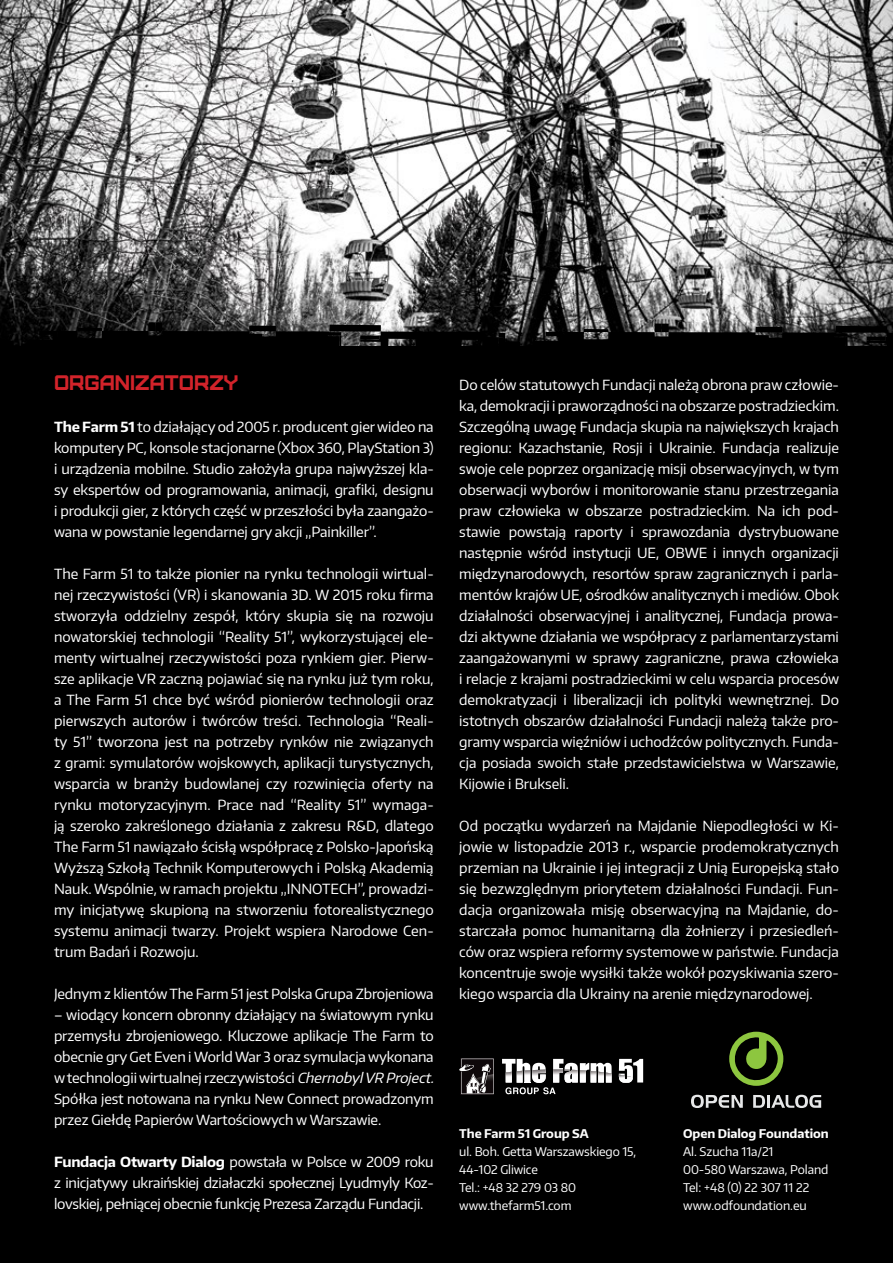
<style>
.page{position:relative;width:893px;height:1263px;background:#fff}
.page>*{position:absolute;margin:0;border:0;box-sizing:border-box;transform-origin:0 0}
.t1{font:21px "Furore";color:#d2232a}
.t2{font:13.95px/21px "Encode Sans";letter-spacing:-.01em;color:#fff;text-align:justify}
.t3{font:12px/18px "Encode Sans";letter-spacing:-.005em;color:#fff}
.t4{font:700 12px "Encode Sans";letter-spacing:-.005em;color:#fff}
.s1{font-weight:700}
.s2{font-style:italic}
</style>
<div class="page">
<div style="left:0;top:348px;width:893px;height:915px;background:#000"></div>
<img style="left:0;top:0;width:893px;height:325px">
<div style="left:662px;top:324px;width:7px;height:8px;background:#000"></div>
<div style="left:655px;top:323px;width:7px;height:9px;background:#000"></div>
<div style="left:155px;top:322px;width:7px;height:9px;background:#000"></div>
<div style="left:148px;top:322px;width:7px;height:9px;background:#000"></div>
<svg style="left:0;top:325px;width:893px;height:23px;background:#171717"></svg>
<div style="left:249px;top:326px;width:27px;height:5px;background:#000"></div>
<svg style="left:459px;top:1058px;width:35px;height:36px"></svg>
<svg style="left:619px;top:1059px;width:24px;height:25px"></svg>
<img style="left:619px;top:1074px;width:14px;height:9px">
<svg style="left:502px;top:1059px;width:110px;height:35px"></svg>
<svg style="left:729px;top:1032px;width:54px;height:54px;background:#3d561b"></svg>
<svg style="left:691px;top:1095px;width:52px;height:13px"></svg>
<svg style="left:753px;top:1095px;width:68px;height:13px"></svg>
<h1 class="t1" style="left:54px;top:369px;width:186px">ORGANIZATORZY</h1>
<p class="t2" style="left:54px;top:416px;width:381px"><span class="s1">The Farm 51</span> to działający od 2005 r. producent gier wideo na komputery PC, konsole stacjonarne (Xbox 360, PlayStation 3) i urządzenia mobilne. Studio założyła grupa najwyższej kla&shy;sy ekspertów od programowania, animacji, grafiki, designu i produkcji gier, z których część w przeszłości była zaangażo&shy;wana w powstanie legendarnej gry akcji „Painkiller”.</p>
<p class="t2" style="left:54px;top:563px;width:381px">The Farm 51 to także pionier na rynku technologii wirtual&shy;nej rzeczywistości (VR) i skanowania 3D. W 2015 roku firma stworzyła oddzielny zespół, który skupia się na rozwoju nowatorskiej technologii “Reality 51”, wykorzystującej ele&shy;menty wirtualnej rzeczywistości poza rynkiem gier. Pierw&shy;sze aplikacje VR zaczną pojawiać się na rynku już tym roku, a The Farm 51 chce być wśród pionierów technologii oraz pierwszych autorów i twórców treści. Technologia “Reali&shy;ty 51” tworzona jest na potrzeby rynków nie związanych z grami: symulatorów wojskowych, aplikacji turystycznych, wsparcia w branży budowlanej czy rozwinięcia oferty na rynku motoryzacyjnym. Prace nad “Reality 51” wymaga&shy;ją szeroko zakreślonego działania z zakresu R&amp;D, dlatego The Farm 51 nawiązało ścisłą współpracę z Polsko-Japońską Wyższą Szkołą Technik Komputerowych i Polską Akademią Nauk. Wspólnie, w ramach projektu „INNOTECH”, prowadzi&shy;my inicjatywę skupioną na stworzeniu fotorealistycznego systemu animacji twarzy. Projekt wspiera Narodowe Cen&shy;trum Badań i Rozwoju.</p>
<p class="t2" style="left:54px;top:983px;width:381px">Jednym z klientów The Farm 51 jest Polska Grupa Zbrojeniowa</p>
<p class="t2" style="left:54px;top:1004px;width:385px;text-align:left">– wiodący koncern obronny działający na światowym rynku przemysłu zbrojeniowego. Kluczowe aplikacje The Farm to obecnie gry Get Even i World War 3 oraz symulacja wykonana w technologii wirtualnej rzeczywistości <span class="s2">ChernobylVR Project.<br></span>Spółka jest notowana na rynku New Connect prowadzonym przez Giełdę Papierów Wartościowych w Warszawie.</p>
<p class="t2" style="left:54px;top:1151px;width:381px"><span class="s1">Fundacja Otwarty Dialog</span> powstała w Polsce w 2009 roku z inicjatywy ukraińskiej działaczki społecznej Lyudmyly Koz&shy;lovskiej, pełniącej obecnie funkcję Prezesa Zarządu Fundacji.</p>
<p class="t2" style="left:459px;top:374px;width:381px">Do celów statutowych Fundacji należą obrona praw człowie&shy;ka, demokracji i praworządności na obszarze postradzieckim.<br>Szczególną uwagę Fundacja skupia na największych krajach regionu: Kazachstanie, Rosji i Ukrainie. Fundacja realizuje swoje cele poprzez organizację misji obserwacyjnych, w tym obserwacji wyborów i monitorowanie stanu przestrzegania praw człowieka w obszarze postradzieckim. Na ich pod&shy;stawie powstają raporty i sprawozdania dystrybuowane następnie wśród instytucji UE, OBWE i innych organizacji międzynarodowych, resortów spraw zagranicznych i parla&shy;mentów krajów UE, ośrodków analitycznych i mediów. Obok działalności obserwacyjnej i analitycznej, Fundacja prowa&shy;dzi aktywne działania we współpracy z parlamentarzystami zaangażowanymi w sprawy zagraniczne, prawa człowieka i relacje z krajami postradzieckimi w celu wsparcia procesów demokratyzacji i liberalizacji ich polityki wewnętrznej. Do istotnych obszarów działalności Fundacji należą także pro&shy;gramy wsparcia więźniów i uchodźców politycznych. Funda&shy;cja posiada swoich stałe przedstawicielstwa w Warszawie, Kijowie i Brukseli.</p>
<p class="t2" style="left:459px;top:815px;width:381px">Od początku wydarzeń na Majdanie Niepodległości w Ki&shy;jowie w listopadzie 2013 r., wsparcie prodemokratycznych przemian na Ukrainie i jej integracji z Unią Europejską stało się bezwzględnym priorytetem działalności Fundacji. Fun&shy;dacja organizowała misję obserwacyjną na Majdanie, do&shy;starczała pomoc humanitarną dla żołnierzy i przesiedleń&shy;ców oraz wspiera reformy systemowe w państwie. Fundacja koncentruje swoje wysiłki także wokół pozyskiwania szero&shy;kiego wsparcia dla Ukrainy na arenie międzynarodowej.</p>
<p class="t4" style="left:459px;top:1125px;width:131px">The Farm 51 Group SA</p>
<p class="t3" style="left:459px;top:1142px;width:179px">ul. Boh. Getta Warszawskiego 15,<br>44-102 Gliwice<br>Tel.: +48 32 279 03 80 www.thefarm51.com</p>
<p class="t4" style="left:683px;top:1125px;width:147px">Open Dialog Foundation</p>
<p class="t3" style="left:683px;top:1142px;width:147px">Al. Szucha 11a/21<br>00-580 Warszawa, Poland<br>Tel: +48 (0) 22 307 11 22 www.odfoundation.eu</p>
</div>
